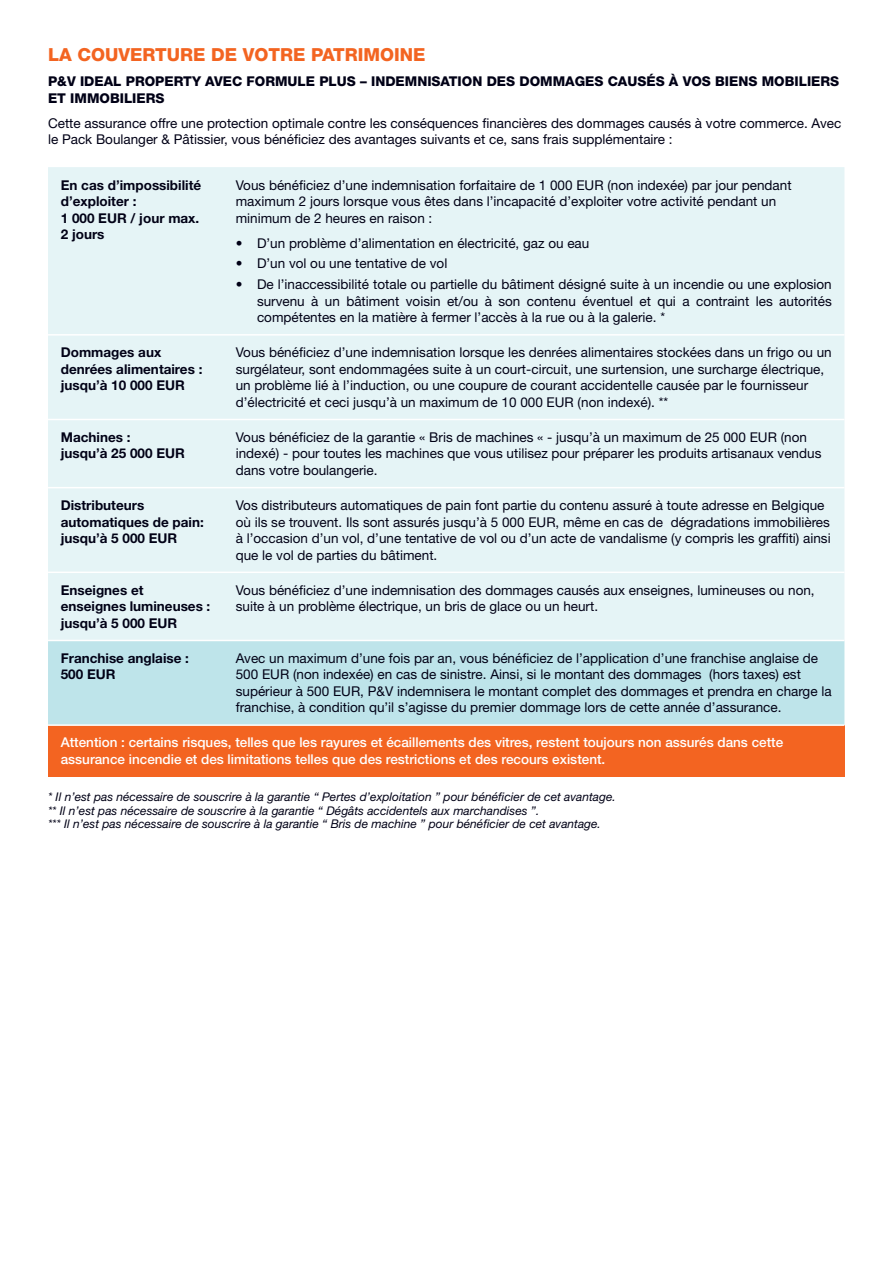
<style>
.page{position:relative;width:893px;height:1263px;background:#fff}
.page>*{position:absolute;margin:0;border:0;box-sizing:border-box;transform-origin:0 0}
.t1{font:800 18px "Helvetica Neue LT Std";color:#f36421}
.t2{font:13.5px/16.5px "Helvetica Neue LT Std";color:#010116}
.t3{font:700 13.5px/16.5px "Helvetica Neue LT Std";color:#010116}
.t4{font:500 13.5px/16.5px "Helvetica Neue LT Std";color:#fff}
.t5{font:800 13.5px/16.5px "Helvetica Neue LT Std";color:#010116}
.t6{font:italic 12px/13.5px "Helvetica Neue LT Std";color:#010116}
</style>
<div class="page">
<div style="left:48px;top:167px;width:796px;height:473px;background:#e5f4f6"></div>
<div style="left:48px;top:641px;width:796px;height:83px;background:#bee4ea"></div>
<div style="left:48px;top:725px;width:796px;height:52px;background:#f36421"></div>
<hr style="left:48px;top:724px;width:175px;height:2px;background:#fff">
<hr style="left:223px;top:724px;width:621px;height:2px;background:#fff">
<hr style="left:48px;top:571px;width:175px;height:2px;background:#fff">
<hr style="left:223px;top:571px;width:621px;height:2px;background:#fff">
<hr style="left:48px;top:334px;width:175px;height:2px;background:#fff">
<hr style="left:223px;top:334px;width:621px;height:2px;background:#fff">
<hr style="left:48px;top:419px;width:175px;height:1px;background:#fff">
<hr style="left:223px;top:419px;width:621px;height:1px;background:#fff">
<hr style="left:48px;top:487px;width:175px;height:1px;background:#fff">
<hr style="left:223px;top:487px;width:621px;height:1px;background:#fff">
<h1 class="t1" style="left:48px;top:44px;width:379px">LA COUVERTURE DE VOTRE PATRIMOINE</h1>
<p class="t5" style="left:48px;top:73px;width:793px">P&amp;V IDEAL PROPERTY AVEC FORMULE PLUS – INDEMNISATION DES DOMMAGES CAUSÉS À VOS BIENS MOBILIERS<br>ET IMMOBILIERS</p>
<p class="t2" style="left:48px;top:114px;width:795px">Cette assurance offre une protection optimale contre les conséquences financières des dommages causés à votre commerce. Avec le Pack Boulanger &amp; Pâtissier, vous bénéficiez des avantages suivants et ce, sans frais supplémentaire :</p>
<p class="t3" style="left:61px;top:176px;width:142px">En cas d’impossibilité d’exploiter :<br>1 000 EUR / jour max.<br>2 jours</p>
<p class="t2" style="left:236px;top:176px;width:557px">Vous bénéficiez d’une indemnisation forfaitaire de 1 000 EUR (non indexée) par jour pendant maximum 2 jours lorsque vous êtes dans l’incapacité d’exploiter votre activité pendant un minimum de 2 heures en raison :</p>
<p class="t2" style="left:236px;top:234px;width:355px">• D’un problème d’alimentation en électricité, gaz ou eau</p>
<p class="t2" style="left:236px;top:255px;width:213px">• D’un vol ou une tentative de vol</p>
<p class="t2" style="left:257px;top:276px;width:576px;text-align:justify;text-indent:-21px">• De l’inaccessibilité totale ou partielle du bâtiment désigné suite à un incendie ou une explosion survenu à un bâtiment voisin et/ou à son contenu éventuel et qui a contraint les autorités compétentes en la matière à fermer l’accès à la rue ou à la galerie. *</p>
<p class="t3" style="left:61px;top:344px;width:143px">Dommages aux denrées alimentaires : jusqu’à 10 000 EUR</p>
<p class="t2" style="left:236px;top:344px;width:597px">Vous bénéficiez d’une indemnisation lorsque les denrées alimentaires stockées dans un frigo ou un surgélateur, sont endommagées suite à un court-circuit, une surtension, une surcharge électrique, un problème lié à l’induction, ou une coupure de courant accidentelle causée par le fournisseur d’électricité et ceci jusqu’à un maximum de 10 000 EUR (non indexé). **</p>
<p class="t3" style="left:61px;top:428px;width:126px">Machines :<br>jusqu’à 25 000 EUR</p>
<p class="t2" style="left:236px;top:429px;width:587px">Vous bénéficiez de la garantie « Bris de machines « - jusqu’à un maximum de 25 000 EUR (non indexé) - pour toutes les machines que vous utilisez pour préparer les produits artisanaux vendus dans votre boulangerie.</p>
<p class="t3" style="left:61px;top:497px;width:144px">Distributeurs automatiques de pain: jusqu’à 5 000 EUR</p>
<p class="t2" style="left:236px;top:497px;width:596px">Vos distributeurs automatiques de pain font partie du contenu assuré à toute adresse en Belgique où ils se trouvent. Ils sont assurés jusqu’à 5 000 EUR, même en cas de dégradations immobilières à l’occasion d’un vol, d’une tentative de vol ou d’un acte de vandalisme (y compris les graffiti) ainsi que le vol de parties du bâtiment.</p>
<p class="t3" style="left:61px;top:581px;width:151px">Enseignes et enseignes lumineuses : jusqu’à 5 000 EUR</p>
<p class="t2" style="left:236px;top:581px;width:580px">Vous bénéficiez d’une indemnisation des dommages causés aux enseignes, lumineuses ou non, suite à un problème électrique, un bris de glace ou un heurt.</p>
<p class="t3" style="left:61px;top:649px;width:130px">Franchise anglaise :<br>500 EUR</p>
<p class="t2" style="left:236px;top:650px;width:597px">Avec un maximum d’une fois par an, vous bénéficiez de l’application d’une franchise anglaise de 500 EUR (non indexée) en cas de sinistre. Ainsi, si le montant des dommages (hors taxes) est supérieur à 500 EUR, P&amp;V indemnisera le montant complet des dommages et prendra en charge la franchise, à condition qu’il s’agisse du premier dommage lors de cette année d’assurance.</p>
<p class="t4" style="left:61px;top:734px;width:724px">Attention : certains risques, telles que les rayures et écaillements des vitres, restent toujours non assurés dans cette assurance incendie et des limitations telles que des restrictions et des recours existent.</p>
<p class="t6" style="left:48px;top:790px;width:569px">* Il n’est pas nécessaire de souscrire à la garantie “ Pertes d’exploitation ” pour bénéficier de cet avantage. ** Il n’est pas nécessaire de souscrire à la garantie “ Dégâts accidentels aux marchandises ”.<br>*** Il n’est pas nécessaire de souscrire à la garantie “ Bris de machine ” pour bénéficier de cet avantage.</p>
</div>
